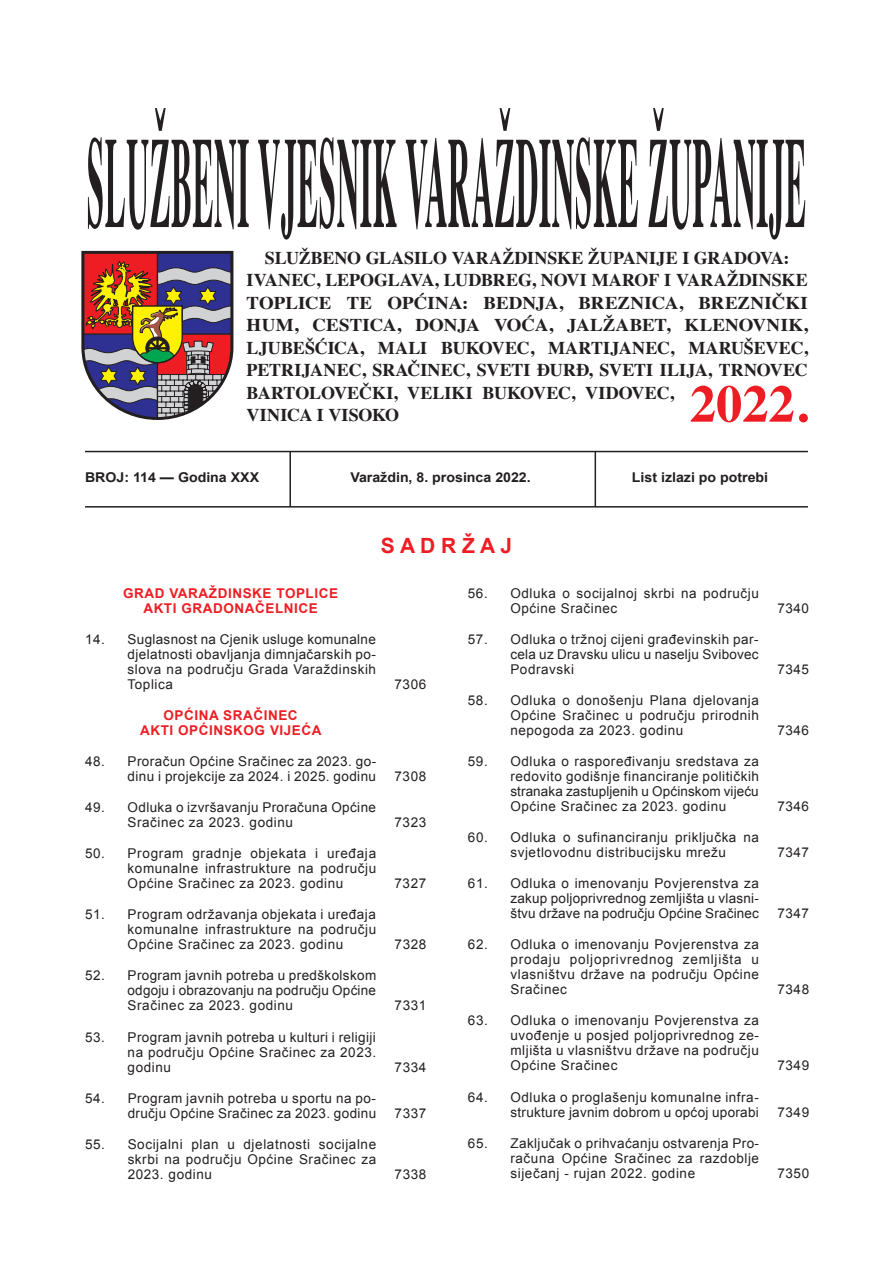
<style>
.page{position:relative;width:893px;height:1263px;background:#fff}
.page>*{position:absolute;margin:0;border:0;box-sizing:border-box;transform-origin:0 0}
.t1{font:700 52.5px "Times";color:#ee1d23}
.t2{font:700 21px "Arial";color:#ee1d23}
.t3{font:700 18px/22.5px "Times";color:#231f20}
.t4{font:13.5px/15px "Arial";letter-spacing:.04em;color:#231f20;text-align:justify}
.t5{font:700 13.5px/15px "Arial";letter-spacing:.04em;color:#ee1d23;text-align:center}
.t6{font:700 13.5px "Arial";color:#231f20;scale:1.05 1}
</style>
<div class="page">
<hr style="left:85px;top:451px;width:723px;height:1px;background:#231f20">
<hr style="left:85px;top:506px;width:723px;height:2px;background:#231f20">
<hr style="left:595px;top:451px;width:1px;height:56px;background:#231f20">
<hr style="left:289px;top:451px;width:2px;height:56px;background:#231f20">
<svg style="left:88px;top:108px;width:717px;height:132px"></svg>
<svg style="left:81px;top:250px;width:152px;height:170px;background:#94706a"></svg>
<p class="t3" style="left:247px;top:244px;width:563px;text-indent:18px">SLUŽBENO GLASILO VARAŽDINSKE ŽUPANIJE I GRADOVA:<br>IVANEC, LEPOGLAVA, LUDBREG, NOVI MAROF I VARAŽDINSKE TOPLICE TE OPĆINA: BEDNJA, BREZNICA, BREZNIČKI HUM, CESTICA, DONJA VOĆA, JALŽABET, KLENOVNIK, LJUBEŠĆICA, MALI BUKOVEC, MARTIJANEC, MARUŠEVEC, PETRIJANEC, SRAČINEC, SVETI ĐURĐ, SVETI ILIJA, TRNOVEC BARTOLOVEČKI, VELIKI BUKOVEC, VIDOVEC,<br>VINICA I VISOKO</p>
<h1 class="t1" style="left:690px;top:354px;width:120px">2022.</h1>
<p class="t6" style="left:85px;top:468px;width:167px">BROJ: 114 — Godina XXX</p>
<p class="t6" style="left:350px;top:468px;width:173px">Varaždin, 8. prosinca 2022.</p>
<p class="t6" style="left:632px;top:468px;width:131px">List izlazi po potrebi</p>
<h2 class="t2" style="left:381px;top:532px;width:133px">S A D R Ž A J</h2>
<p class="t5" style="left:123px;top:586px;width:216px">GRAD VARAŽDINSKE TOPLICE<br>AKTI GRADONAČELNICE</p>
<p class="t4" style="left:128px;top:632px;width:250px;text-indent:-43px">14. Suglasnost na Cjenik usluge komunalne djelatnosti obavljanja dimnjačarskih po&shy;slova na području Grada Varaždinskih Toplica</p>
<p class="t5" style="left:140px;top:708px;width:183px">OPĆINA SRAČINEC<br>AKTI OPĆINSKOG VIJEĆA</p>
<p class="t4" style="left:85px;top:754px;width:293px;text-align:right">48. Proračun Općine Sračinec za 2023. go&shy;dinu i projekcije za 2024. i 2025. godinu</p>
<p class="t4" style="left:128px;top:800px;width:250px;text-indent:-43px">49. Odluka o izvršavanju Proračuna Općine<br>Sračinec za 2023. godinu</p>
<p class="t4" style="left:128px;top:846px;width:250px;text-indent:-43px">50. Program gradnje objekata i uređaja komunalne infrastrukture na području Općine Sračinec za 2023. godinu</p>
<p class="t4" style="left:128px;top:907px;width:250px;text-indent:-43px">51. Program održavanja objekata i uređaja komunalne infrastrukture na području Općine Sračinec za 2023. godinu</p>
<p class="t4" style="left:128px;top:968px;width:250px;text-indent:-43px">52. Program javnih potreba u predškolskom odgoju i obrazovanju na području Općine Sračinec za 2023. godinu</p>
<p class="t4" style="left:128px;top:1029px;width:250px;text-indent:-43px">53. Program javnih potreba u kulturi i religiji na području Općine Sračinec za 2023. godinu</p>
<p class="t4" style="left:85px;top:1090px;width:293px;text-align:right">54. Program javnih potreba u sportu na po&shy;dručju Općine Sračinec za 2023. godinu</p>
<p class="t4" style="left:128px;top:1136px;width:250px;text-indent:-43px">55. Socijalni plan u djelatnosti socijalne skrbi na području Općine Sračinec za 2023. godinu</p>
<p class="t4" style="left:395px;top:677px;width:33px">7306</p>
<p class="t4" style="left:395px;top:769px;width:33px">7308</p>
<p class="t4" style="left:395px;top:815px;width:33px">7323</p>
<p class="t4" style="left:395px;top:876px;width:33px">7327</p>
<p class="t4" style="left:395px;top:937px;width:33px">7328</p>
<p class="t4" style="left:395px;top:998px;width:33px">7331</p>
<p class="t4" style="left:395px;top:1059px;width:33px">7334</p>
<p class="t4" style="left:395px;top:1105px;width:33px">7337</p>
<p class="t4" style="left:395px;top:1166px;width:33px">7338</p>
<p class="t4" style="left:510px;top:586px;width:250px;text-indent:-43px">56. Odluka o socijalnoj skrbi na području<br>Općine Sračinec</p>
<p class="t4" style="left:510px;top:632px;width:250px;text-indent:-43px">57. Odluka o tržnoj cijeni građevinskih par&shy;cela uz Dravsku ulicu u naselju Svibovec Podravski</p>
<p class="t4" style="left:510px;top:693px;width:250px;text-indent:-43px">58. Odluka o donošenju Plana djelovanja Općine Sračinec u području prirodnih nepogoda za 2023. godinu</p>
<p class="t4" style="left:510px;top:754px;width:250px;text-indent:-43px">59. Odluka o raspoređivanju sredstava za redovito godišnje financiranje političkih stranaka zastupljenih u Općinskom vijeću Općine Sračinec za 2023. godinu</p>
<p class="t4" style="left:510px;top:830px;width:250px;text-indent:-43px">60. Odluka o sufinanciranju priključka na svjetlovodnu distribucijsku mrežu</p>
<p class="t4" style="left:510px;top:876px;width:250px;text-indent:-43px">61. Odluka o imenovanju Povjerenstva za zakup poljoprivrednog zemljišta u vlasni&shy;štvu države na području Općine Sračinec</p>
<p class="t4" style="left:510px;top:937px;width:250px;text-indent:-43px">62. Odluka o imenovanju Povjerenstva za prodaju poljoprivrednog zemljišta u vlasništvu države na području Općine Sračinec</p>
<p class="t4" style="left:510px;top:1013px;width:250px;text-indent:-43px">63. Odluka o imenovanju Povjerenstva za uvođenje u posjed poljoprivrednog ze&shy;mljišta u vlasništvu države na području Općine Sračinec</p>
<p class="t4" style="left:468px;top:1089px;width:292px;text-align:right">64. Odluka o proglašenju komunalne infra&shy;strukture javnim dobrom u općoj uporabi</p>
<p class="t4" style="left:510px;top:1135px;width:250px;text-indent:-43px">65. Zaključak o prihvaćanju ostvarenja Pro&shy;računa Općine Sračinec za razdoblje siječanj - rujan 2022. godine</p>
<p class="t4" style="left:777px;top:601px;width:33px">7340</p>
<p class="t4" style="left:777px;top:662px;width:33px">7345</p>
<p class="t4" style="left:777px;top:723px;width:33px">7346</p>
<p class="t4" style="left:777px;top:799px;width:33px">7346</p>
<p class="t4" style="left:777px;top:845px;width:33px">7347</p>
<p class="t4" style="left:777px;top:906px;width:33px">7347</p>
<p class="t4" style="left:777px;top:982px;width:33px">7348</p>
<p class="t4" style="left:777px;top:1058px;width:33px">7349</p>
<p class="t4" style="left:777px;top:1104px;width:33px">7349</p>
<p class="t4" style="left:777px;top:1165px;width:33px">7350</p>
</div>
